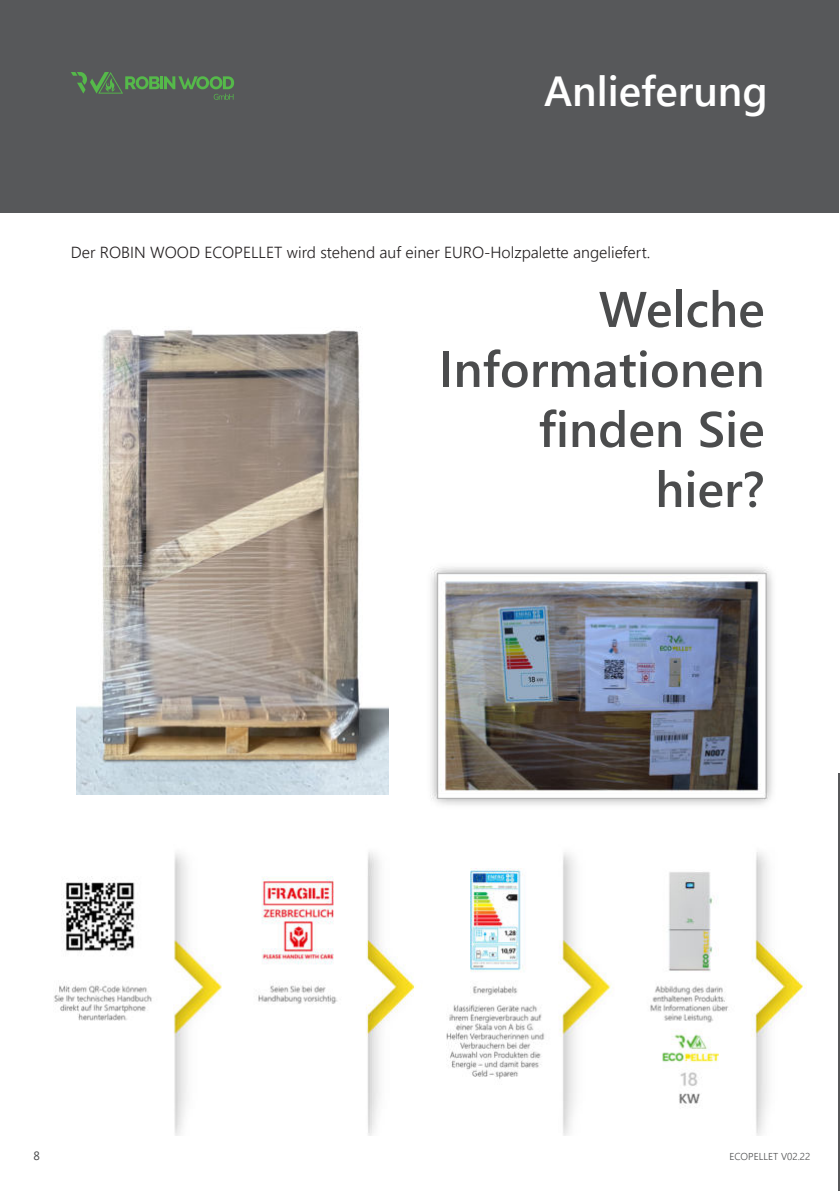
<style>
.page{position:relative;width:840px;height:1191px;background:#fff}
.page>*{position:absolute;margin:0;border:0;box-sizing:border-box;transform-origin:0 0}
.t1{font:600 50px/60px "Segoe UI";color:#4b4c4d;text-align:right}
.t2{font:600 42px "Segoe UI";color:#fff}
.t3{font:300 16px "Segoe UI";color:#231f20}
.t4{font:12px "Segoe UI";color:#4b4c4d}
.t5{font:300 10px "Segoe UI";color:#4b4c4d}
</style>
<div class="page">
<hr style="left:838px;top:773px;width:1px;height:418px;background:#57585a">
<div style="left:0;top:0;width:838px;height:213px;background:#57585a"></div>
<img style="left:76px;top:329px;width:312px;height:465px">
<svg style="left:71px;top:72px;width:163px;height:28px"></svg>
<img style="left:430px;top:567px;width:343px;height:238px">
<img style="left:54px;top:852px;width:753px;height:283px">
<h2 class="t2" style="left:543px;top:74px;width:225px">Anlieferung</h2>
<p class="t3" style="left:71px;top:237px;width:580px">Der ROBIN WOOD ECOPELLET wird stehend auf einer EURO-Holzpalette angeliefert.</p>
<h1 class="t1" style="left:438px;top:284px;width:327px">Welche<br>Informationen finden Sie hier?</h1>
<p class="t4" style="left:33px;top:1151px;width:8px">8</p>
<p class="t5" style="left:729px;top:1152px;width:82px">ECOPELLET V02.22</p>
</div>
